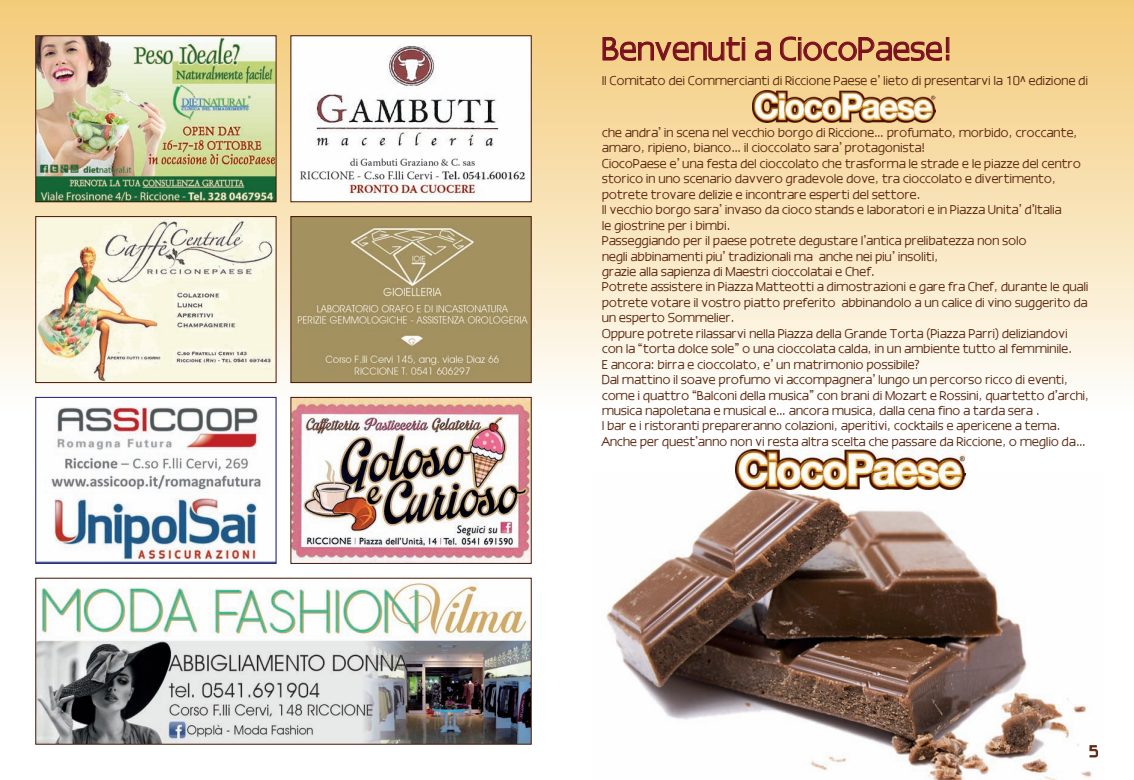
<style>
.page{position:relative;width:1134px;height:780px;background:#fff}
.page>*{position:absolute;margin:0;border:0;box-sizing:border-box;transform-origin:0 0}
.t1{font:30px "Epsy Sans";color:#79111f}
.t2{font:15px "Epsy Sans";color:#5e2a13}
.t3{font:11.88px/15.5px "Epsy Sans";color:#5e2a13}
</style>
<div class="page">
<img style="left:0;top:0;width:1134px;height:409px">
<img style="left:606px;top:473px;width:486px;height:307px">
<img style="left:735px;top:449px;width:230px;height:40px">
<svg style="left:841px;top:468px;width:9px;height:9px"></svg>
<img style="left:293px;top:399px;width:236px;height:162px">
<img style="left:293px;top:218px;width:236px;height:163px">
<div style="left:291px;top:216px;width:240px;height:167px;border:1px solid #451300"></div>
<img style="left:37px;top:582px;width:492px;height:160px">
<img style="left:37px;top:37px;width:237px;height:163px">
<div style="left:35px;top:35px;width:241px;height:167px;border:1px solid #451300"></div>
<img style="left:753px;top:91px;width:182px;height:31px">
<img style="left:293px;top:37px;width:236px;height:163px">
<div style="left:291px;top:35px;width:240px;height:167px;border:1px solid #451300"></div>
<img style="left:37px;top:218px;width:237px;height:163px">
<div style="left:35px;top:216px;width:241px;height:167px;border:1px solid #451300"></div>
<img style="left:37px;top:399px;width:237px;height:162px">
<div style="left:35px;top:397px;width:241px;height:166px;border:1px solid #201c70"></div>
<h1 class="t1" style="left:603px;top:32px;width:352px">Benvenuti a CiocoPaese!</h1>
<p class="t3" style="left:602px;top:73px;width:487px">Il Comitato dei Commercianti di Riccione Paese e’ lieto di presentarvi la 10^ edizione di</p>
<p class="t3" style="left:602px;top:125px;width:489px">che andra’ in scena nel vecchio borgo di Riccione… profumato, morbido, croccante, amaro, ripieno, bianco… il cioccolato sara’ protagonista!<br>CiocoPaese e’ una festa del cioccolato che trasforma le strade e le piazze del centro storico in uno scenario davvero gradevole dove, tra cioccolato e divertimento, potrete trovare delizie e incontrare esperti del settore.<br>Il vecchio borgo sara’ invaso da cioco stands e laboratori e in Piazza Unita’ d’Italia<br>le giostrine per i bimbi.<br>Passeggiando per il paese potrete degustare l’antica prelibatezza non solo<br>negli abbinamenti piu’ tradizionali ma anche nei piu’ insoliti,<br>grazie alla sapienza di Maestri cioccolatai e Chef.<br>Potrete assistere in Piazza Matteotti a dimostrazioni e gare fra Chef, durante le quali potrete votare il vostro piatto preferito abbinandolo a un calice di vino suggerito da un esperto Sommelier.<br>Oppure potrete rilassarvi nella Piazza della Grande Torta (Piazza Parri) deliziandovi con la “torta dolce sole” o una cioccolata calda, in un ambiente tutto al femminile.<br>E ancora: birra e cioccolato, e’ un matrimonio possibile?<br>Dal mattino il soave profumo vi accompagnera’ lungo un percorso ricco di eventi, come i quattro “Balconi della musica” con brani di Mozart e Rossini, quartetto d’archi, musica napoletana e musical e… ancora musica, dalla cena fino a tarda sera .<br>I bar e i ristoranti prepareranno colazioni, aperitivi, cocktails e apericene a tema.<br>Anche per quest’anno non vi resta altra scelta che passare da Riccione, o meglio da…</p>
<p class="t2" style="left:1090px;top:743px;width:10px">5</p>
</div>
